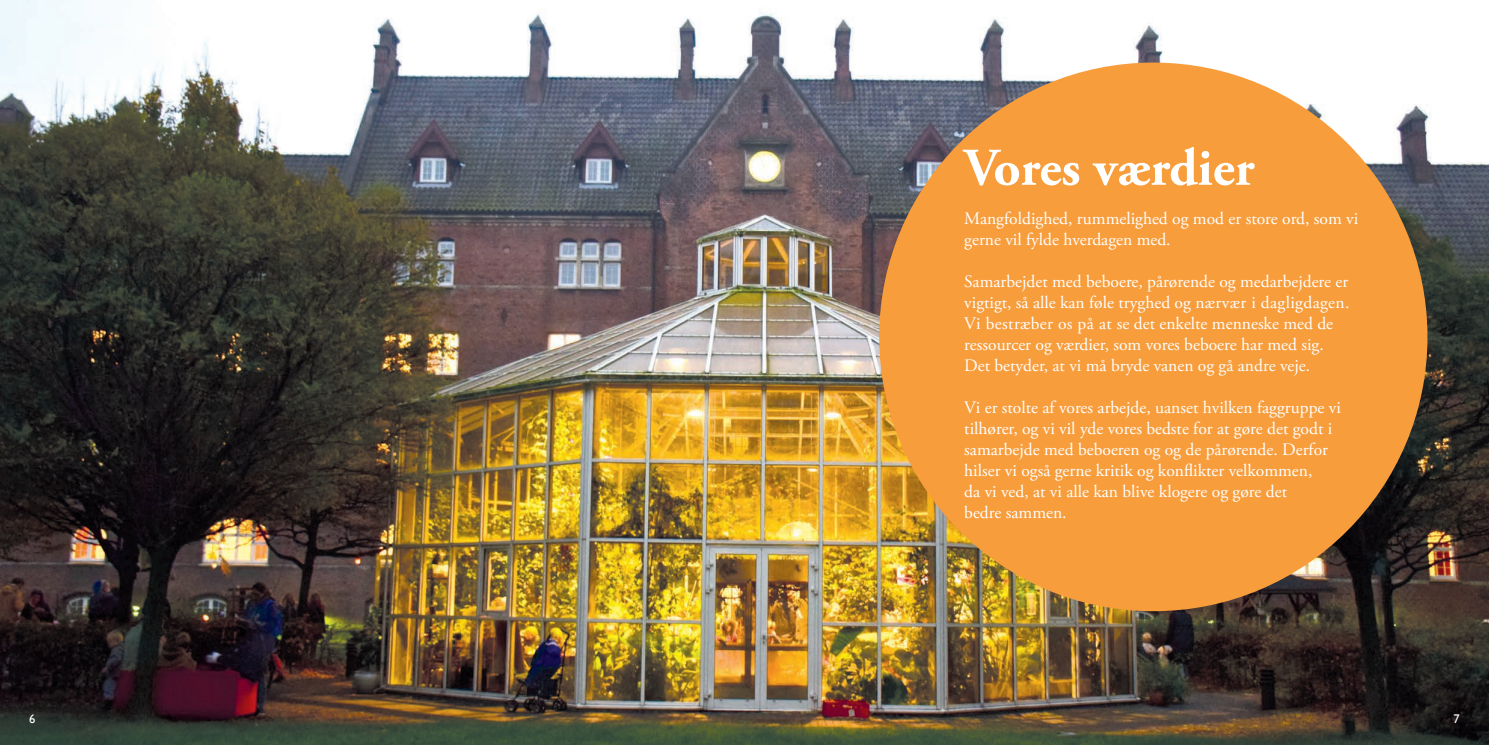
<style>
.page{position:relative;width:1489px;height:745px;background:#fff}
.page>*{position:absolute;margin:0;border:0;box-sizing:border-box;transform-origin:0 0}
.Stot_tekst{font:700 52.88px "Adobe Garamond Pro";color:#fff}
.brød_14{font:17.5px/21px "Adobe Garamond Pro";color:#fff}
.brød_14-2{font:12.5px "Gill Sans";color:#fff}
</style>
<div class="page">
<img style="left:0;top:0;width:1488px;height:744px">
<div style="left:879px;top:63px;width:548px;height:547px;background:#f89d3c;border-radius:50%"></div>
<p class="Stot_tekst" style="left:964px;top:137px;width:292px">Vores værdier</p>
<p class="brød_14" style="left:964px;top:208px;width:395px">Mangfoldighed, rummelighed og mod er store ord, som vi gerne vil fylde hverdagen med.</p>
<p class="brød_14" style="left:964px;top:271px;width:387px">Samarbejdet med beboere, pårørende og medarbejdere er vigtigt, så alle kan føle tryghed og nærvær i dagligdagen.</p>
<p class="brød_14" style="left:964px;top:313px;width:370px">Vi bestræber os på at se det enkelte menneske med de</p>
<p class="brød_14" style="left:964px;top:334px;width:361px">ressourcer og værdier, som vores beboere har med sig.</p>
<p class="brød_14" style="left:964px;top:355px;width:347px">Det betyder, at vi må bryde vanen og gå andre veje.</p>
<p class="brød_14" style="left:964px;top:397px;width:378px">Vi er stolte af vores arbejde, uanset hvilken faggruppe vi tilhører, og vi vil yde vores bedste for at gøre det godt i</p>
<p class="brød_14" style="left:964px;top:439px;width:365px">samarbejde med beboeren og og de pårørende. Derfor</p>
<p class="brød_14" style="left:964px;top:460px;width:349px">hilser vi også gerne kritik og konflikter velkommen,</p>
<p class="brød_14" style="left:964px;top:481px;width:324px">da vi ved, at vi alle kan blive klogere og gøre det</p>
<p class="brød_14" style="left:964px;top:502px;width:104px">bedre sammen.</p>
<p class="brød_14-2" style="left:29px;top:710px;width:8px">6</p>
<p class="brød_14-2" style="left:1453px;top:710px;width:8px">7</p>
</div>
